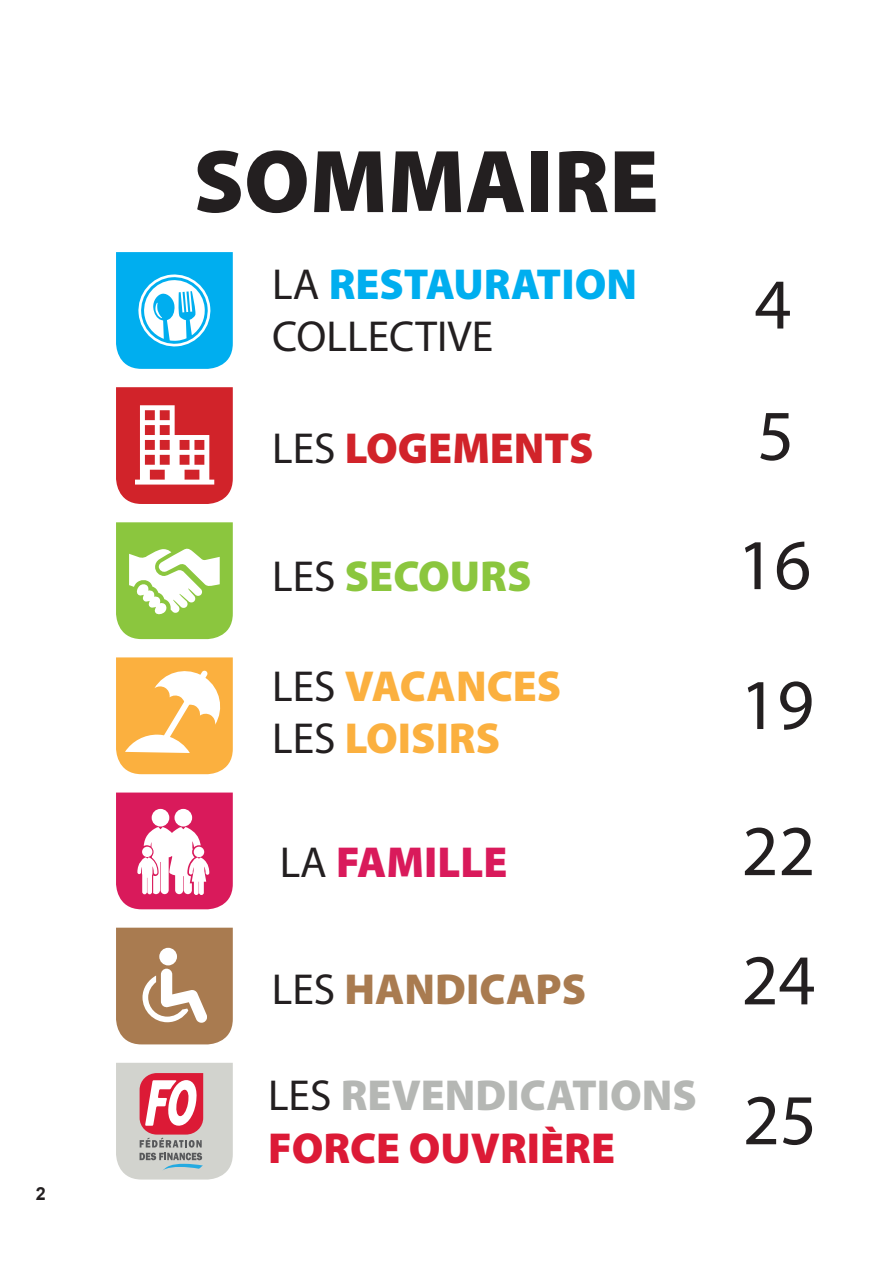
<style>
.page{position:relative;width:893px;height:1263px;background:#fff}
.page>*{position:absolute;margin:0;border:0;box-sizing:border-box;transform-origin:0 0}
.t1{font:900 90px "Myriad Pro";color:#231f20}
.t2{font:72px "Myriad Pro";color:#231f20}
.t3{font:43.5px/52.2px "Myriad Pro";color:#231f20}
.t4{font:900 43.5px "Myriad Pro";color:#fbb03f}
.t5{font:900 43.5px "Myriad Pro";color:#b5b7b4}
.t6{font:900 43.5px "Myriad Pro";color:#dc1a36}
.t7{font:900 43.5px "Myriad Pro";color:#d1232a}
.t8{font:900 43.5px "Myriad Pro";color:#a97b50}
.t9{font:900 43.5px "Myriad Pro";color:#8bc63e}
.t10{font:900 43.5px "Myriad Pro";color:#d91a5b}
.t11{font:700 18px "Arial";color:#231f20}
.s1{font-weight:900;color:#00aeef}
.s2{font-weight:400;color:#231f20}
</style>
<div class="page">
<svg style="left:116px;top:252px;width:117px;height:117px"></svg>
<svg style="left:116px;top:387px;width:117px;height:117px"></svg>
<svg style="left:116px;top:522px;width:117px;height:117px"></svg>
<svg style="left:116px;top:657px;width:117px;height:117px"></svg>
<svg style="left:116px;top:792px;width:117px;height:117px"></svg>
<svg style="left:116px;top:928px;width:117px;height:116px;background:#b58d68"></svg>
<svg style="left:116px;top:1063px;width:117px;height:116px;background:#d2b1b4"></svg>
<p class="t11" style="left:36px;top:1181px;width:12px">2</p>
<p class="t1" style="left:194px;top:131px;width:467px">SOMMAIRE</p>
<p class="t3" style="left:272px;top:258px;width:366px">LA <span class="s1">RESTAURATION<br></span>COLLECTIVE</p>
<p class="t7" style="left:272px;top:424px;width:323px"><span class="s2">LES</span> LOGEMENTS</p>
<p class="t9" style="left:272px;top:552px;width:261px"><span class="s2">LES</span> SECOURS</p>
<p class="t4" style="left:272px;top:661px;width:290px"><span class="s2">LES</span> VACANCES</p>
<p class="t4" style="left:272px;top:713px;width:229px"><span class="s2">LES</span> LOISIRS</p>
<p class="t10" style="left:280px;top:837px;width:229px"><span class="s2">LA</span> FAMILLE</p>
<p class="t8" style="left:272px;top:964px;width:316px"><span class="s2">LES</span> HANDICAPS</p>
<p class="t5" style="left:268px;top:1071px;width:430px"><span class="s2">LES</span> REVENDICATIONS</p>
<p class="t6" style="left:268px;top:1123px;width:348px">FORCE OUVRIÈRE</p>
<p class="t2" style="left:754px;top:260px;width:38px">4</p>
<p class="t2" style="left:757px;top:391px;width:38px">5</p>
<p class="t2" style="left:737px;top:521px;width:75px">16</p>
<p class="t2" style="left:740px;top:660px;width:75px">19</p>
<p class="t2" style="left:742px;top:806px;width:75px">22</p>
<p class="t2" style="left:742px;top:936px;width:75px">24</p>
<p class="t2" style="left:743px;top:1076px;width:75px">25</p>
</div>
